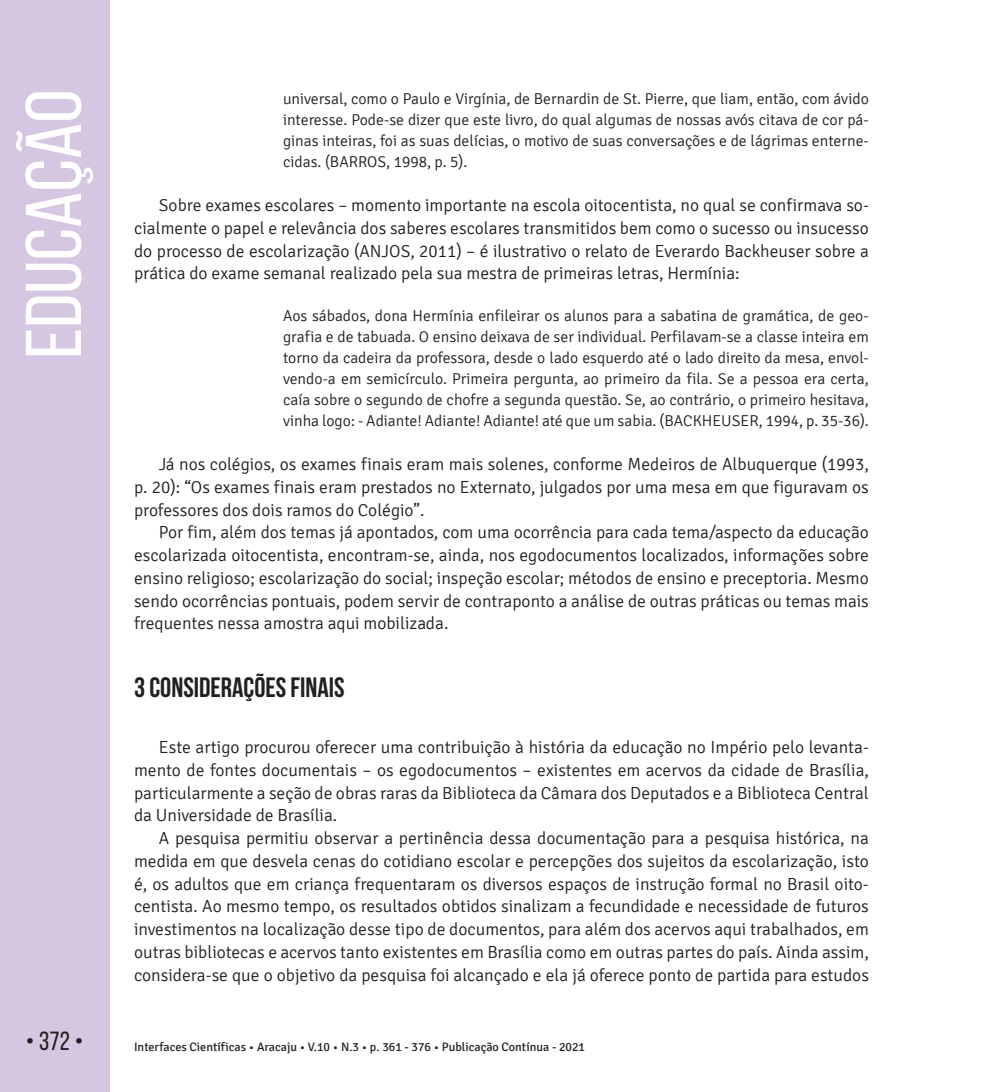
<style>
.page{position:relative;width:993px;height:1092px;background:#fff}
.page>*{position:absolute;margin:0;border:0;box-sizing:border-box;transform-origin:0 0}
.t1{font:78.75px "Bebas Neue";color:#fff;scale:1.09 1}
.t2{font:700 28px "Bebas Neue";color:#231f20}
.t3{font:26.25px "Bebas Neue";color:#231f20}
.t4{font:300 17.5px/22.8px "Signika";color:#231f20;text-align:justify}
.t5{font:300 15.75px/21px "Signika";color:#231f20;text-align:justify}
.t6{font:12.25px "Signika";color:#231f20}
</style>
<div class="page">
<div style="left:0;top:0;width:109px;height:1091px;background:#d5c6e1"></div>
<h1 class="t1" style="left:11px;top:358px;width:248px;rotate:-90deg">EDUCAÇÃO</h1>
<p class="t5" style="left:283px;top:89px;width:587px">universal, como o Paulo e Virgínia, de Bernardin de St. Pierre, que liam, então, com ávido interesse. Pode-se dizer que este livro, do qual algumas de nossas avós citava de cor pá&shy;ginas inteiras, foi as suas delícias, o motivo de suas conversações e de lágrimas enterne&shy;cidas. (BARROS, 1998, p. 5).</p>
<p class="t4" style="left:134px;top:194px;width:736px;text-indent:25px">Sobre exames escolares – momento importante na escola oitocentista, no qual se confirmava so&shy;cialmente o papel e relevância dos saberes escolares transmitidos bem como o sucesso ou insucesso do processo de escolarização (ANJOS, 2011) – é ilustrativo o relato de Everardo Backheuser sobre a prática do exame semanal realizado pela sua mestra de primeiras letras, Hermínia:</p>
<p class="t5" style="left:283px;top:306px;width:587px">Aos sábados, dona Hermínia enfileirar os alunos para a sabatina de gramática, de geo&shy;grafia e de tabuada. O ensino deixava de ser individual. Perfilavam-se a classe inteira em torno da cadeira da professora, desde o lado esquerdo até o lado direito da mesa, envol&shy;vendo-a em semicírculo. Primeira pergunta, ao primeiro da fila. Se a pessoa era certa, caía sobre o segundo de chofre a segunda questão. Se, ao contrário, o primeiro hesitava, vinha logo: - Adiante! Adiante! Adiante! até que um sabia. (BACKHEUSER, 1994, p. 35-36).</p>
<p class="t4" style="left:134px;top:453px;width:736px;text-indent:25px">Já nos colégios, os exames finais eram mais solenes, conforme Medeiros de Albuquerque (1993, p. 20): “Os exames finais eram prestados no Externato, julgados por uma mesa em que figuravam os professores dos dois ramos do Colégio”.</p>
<p class="t4" style="left:134px;top:521px;width:736px;text-indent:25px">Por fim, além dos temas já apontados, com uma ocorrência para cada tema/aspecto da educação escolarizada oitocentista, encontram-se, ainda, nos egodocumentos localizados, informações sobre ensino religioso; escolarização do social; inspeção escolar; métodos de ensino e preceptoria. Mesmo sendo ocorrências pontuais, podem servir de contraponto a análise de outras práticas ou temas mais frequentes nessa amostra aqui mobilizada.</p>
<h2 class="t2" style="left:134px;top:671px;width:212px">3 CONSIDERAÇÕES FINAIS</h2>
<p class="t4" style="left:134px;top:736px;width:736px;text-indent:25px">Este artigo procurou oferecer uma contribuição à história da educação no Império pelo levanta&shy;mento de fontes documentais – os egodocumentos – existentes em acervos da cidade de Brasília, particularmente a seção de obras raras da Biblioteca da Câmara dos Deputados e a Biblioteca Central da Universidade de Brasília.</p>
<p class="t4" style="left:134px;top:827px;width:736px;text-indent:25px">A pesquisa permitiu observar a pertinência dessa documentação para a pesquisa histórica, na medida em que desvela cenas do cotidiano escolar e percepções dos sujeitos da escolarização, isto é, os adultos que em criança frequentaram os diversos espaços de instrução formal no Brasil oito&shy;centista. Ao mesmo tempo, os resultados obtidos sinalizam a fecundidade e necessidade de futuros investimentos na localização desse tipo de documentos, para além dos acervos aqui trabalhados, em outras bibliotecas e acervos tanto existentes em Brasília como em outras partes do país. Ainda assim, considera-se que o objetivo da pesquisa foi alcançado e ela já oferece ponto de partida para estudos</p>
<h3 class="t3" style="left:26px;top:1026px;width:59px">• 372 •</h3>
<p class="t6" style="left:134px;top:1040px;width:452px">Interfaces Científicas • Aracaju • V.10 • N.3 • p. 361 - 376 • Publicação Contínua - 2021</p>
</div>
